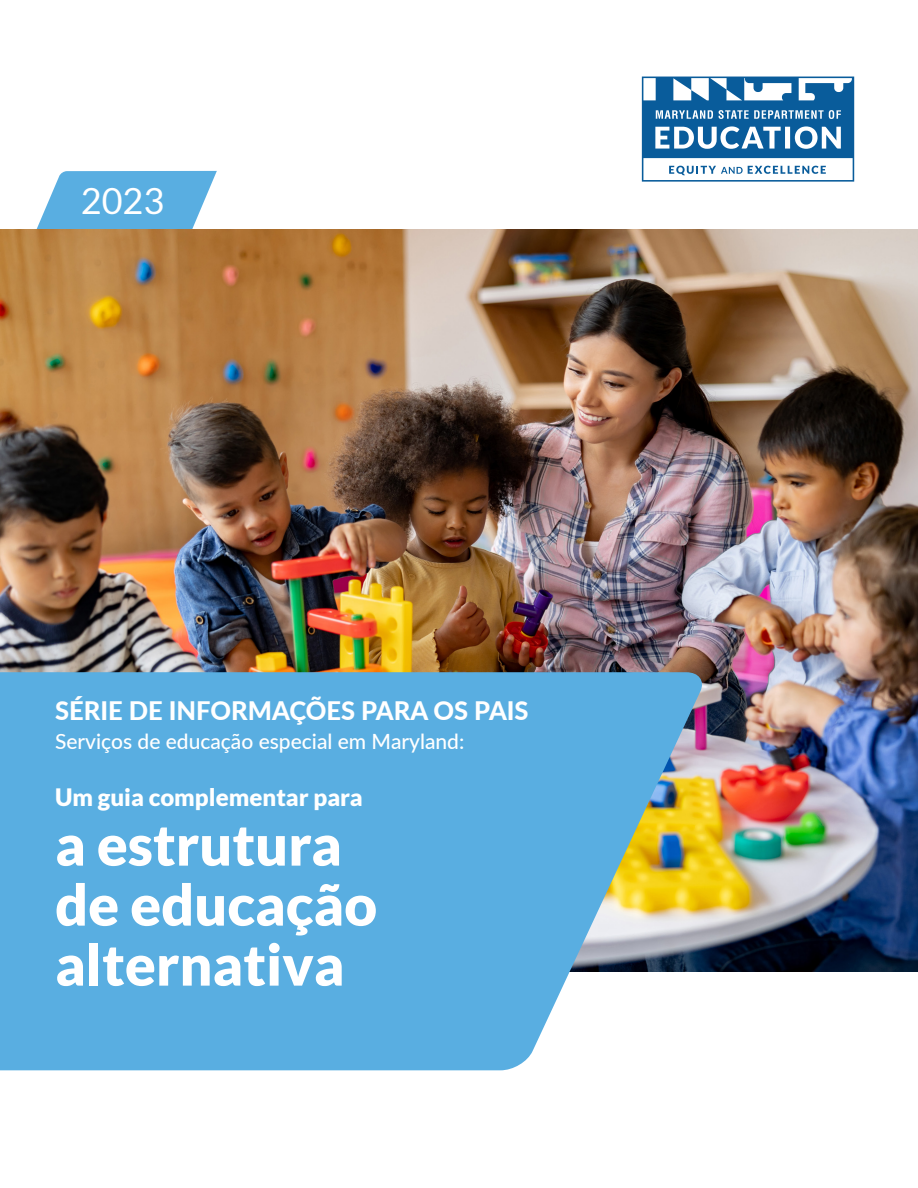
<style>
.page{position:relative;width:918px;height:1188px;background:#fff}
.page>*{position:absolute;margin:0;border:0;box-sizing:border-box;transform-origin:0 0}
.t1{font:900 57px/60px "Lato";color:#fff}
.t2{font:36px "Lato";color:#fff}
.t3{font:800 25.5px "Lato";color:#fff}
.t4{font:900 24px "Lato";color:#fff}
.t5{font:500 21px "Lato";color:#fff}
</style>
<div class="page">
<svg style="left:30px;top:171px;width:187px;height:59px"></svg>
<svg style="left:642px;top:77px;width:212px;height:105px"></svg>
<img style="left:0;top:230px;width:918px;height:741px">
<svg style="left:0;top:672px;width:705px;height:398px;background:#69b2da"></svg>
<p class="t2" style="left:81px;top:181px;width:85px">2023</p>
<p class="t3" style="left:55px;top:692px;width:475px">SÉRIE DE INFORMAÇÕES PARA OS PAIS</p>
<p class="t5" style="left:55px;top:726px;width:411px">Serviços de educação especial em Maryland:</p>
<p class="t4" style="left:55px;top:783px;width:309px">Um guia complementar para</p>
<p class="t1" style="left:55px;top:814px;width:324px">a estrutura de educação alternativa</p>
</div>
